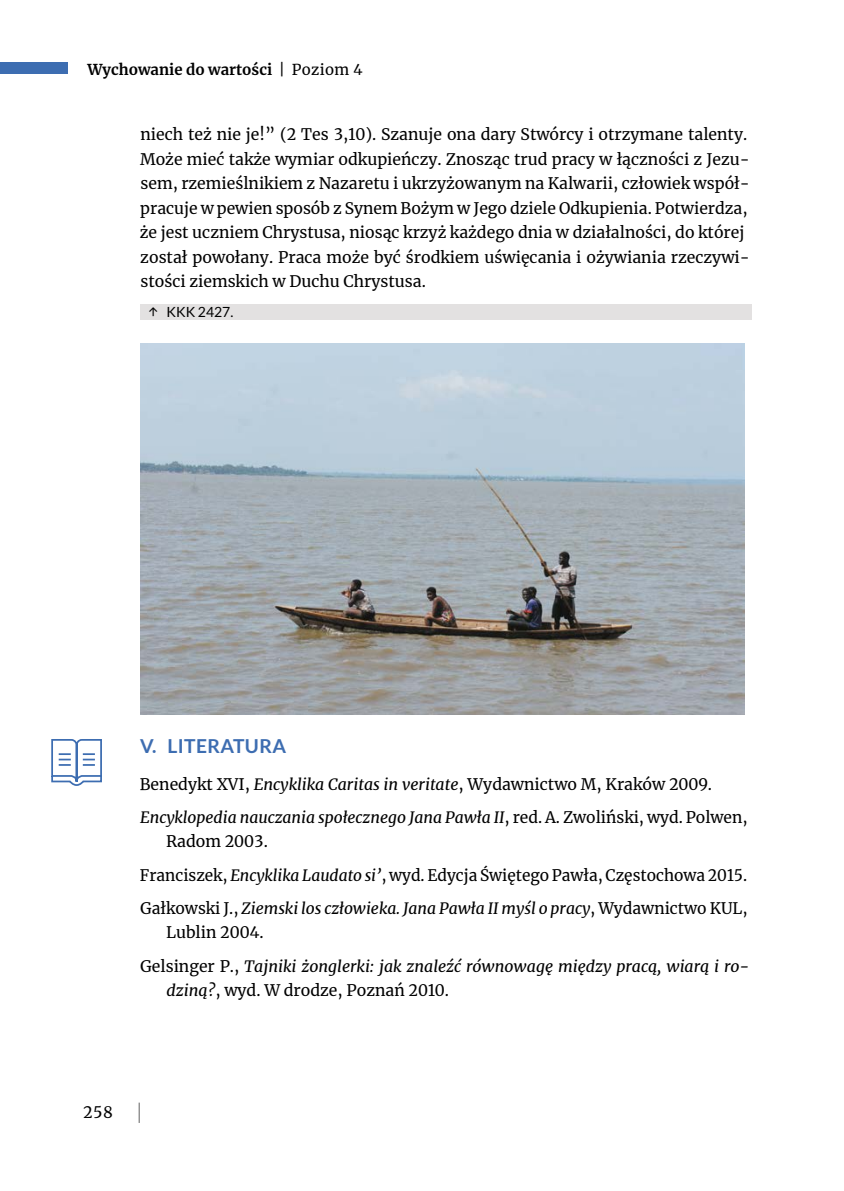
<style>
.page{position:relative;width:844px;height:1191px;background:#fff}
.page>*{position:absolute;margin:0;border:0;box-sizing:border-box;transform-origin:0 0}
.t1{font:700 19.25px "Lato";letter-spacing:.02em;color:#3d6db1}
.t2{font:15.75px/24.5px "Merriweather";color:#000}
.t3{font:italic 15.75px/33.2px "Merriweather";color:#000}
.t4{font:700 14.88px "Merriweather";color:#000}
.t5{font:14px "Lato";color:#000}
.s1{font-weight:400}
.s2{font-family:"Merriweather"}
.s3{font-style:normal}
.s4{font-style:italic}
</style>
<div class="page">
<div style="left:0;top:62px;width:68px;height:12px;background:#3d6db1"></div>
<hr style="left:138px;top:1102px;width:2px;height:21px;background:#878787">
<div style="left:140px;top:304px;width:611px;height:16px;background:#e3e1e1"></div>
<svg style="left:51px;top:739px;width:51px;height:47px"></svg>
<img style="left:140px;top:344px;width:604px;height:370px">
<p class="t4" style="left:87px;top:59px;width:277px">Wychowanie do wartości <span class="s1">| Poziom 4</span></p>
<p class="t2" style="left:140px;top:122px;width:611px">niech też nie je!” (2 Tes 3,10). Szanuje ona dary Stwórcy i otrzymane talenty.<br>Może mieć także wymiar odkupieńczy. Znosząc trud pracy w łączności z Jezu&shy;sem, rzemieślnikiem z Nazaretu i ukrzyżowanym na Kalwarii, człowiek współ&shy;pracuje w pewien sposób z Synem Bożym w Jego dziele Odkupienia. Potwierdza, że jest uczniem Chrystusa, niosąc krzyż każdego dnia w działalności, do której został powołany. Praca może być środkiem uświęcania i ożywiania rzeczywi&shy;stości ziemskich w Duchu Chrystusa.</p>
<p class="t5" style="left:148px;top:304px;width:87px"><span class="s2">↑</span> KKK 2427.</p>
<p class="t1" style="left:140px;top:734px;width:147px">V. LITERATURA</p>
<p class="t3" style="left:140px;top:767px;width:609px"><span class="s3">Benedykt XVI,</span> Encyklika Caritas in veritate<span class="s3">, Wydawnictwo M, Kraków 2009.<br></span>Encyklopedia nauczania społecznego Jana Pawła II<span class="s3">, red. A. Zwoliński, wyd. Polwen,</span></p>
<p class="t2" style="left:140px;top:824px;width:609px;line-height:33.2px;text-indent:26px">Radom 2003.<br>Franciszek, <span class="s4">Encyklika Laudato si’</span>, wyd. Edycja Świętego Pawła, Częstochowa 2015.<br>Gałkowski J., <span class="s4">Ziemski los człowieka. Jana Pawła II myśl o pracy</span>, Wydawnictwo KUL,</p>
<p class="t3" style="left:140px;top:915px;width:610px;text-indent:26px"><span class="s3">Lublin 2004.<br>Gelsinger P.,</span> Tajniki żonglerki: jak znaleźć równowagę między pracą, wiarą i ro-</p>
<p class="t2" style="left:167px;top:977px;width:284px"><span class="s4">dziną?</span>, wyd. W drodze, Poznań 2010.</p>
<p class="t2" style="left:83px;top:1100px;width:31px">258</p>
</div>
